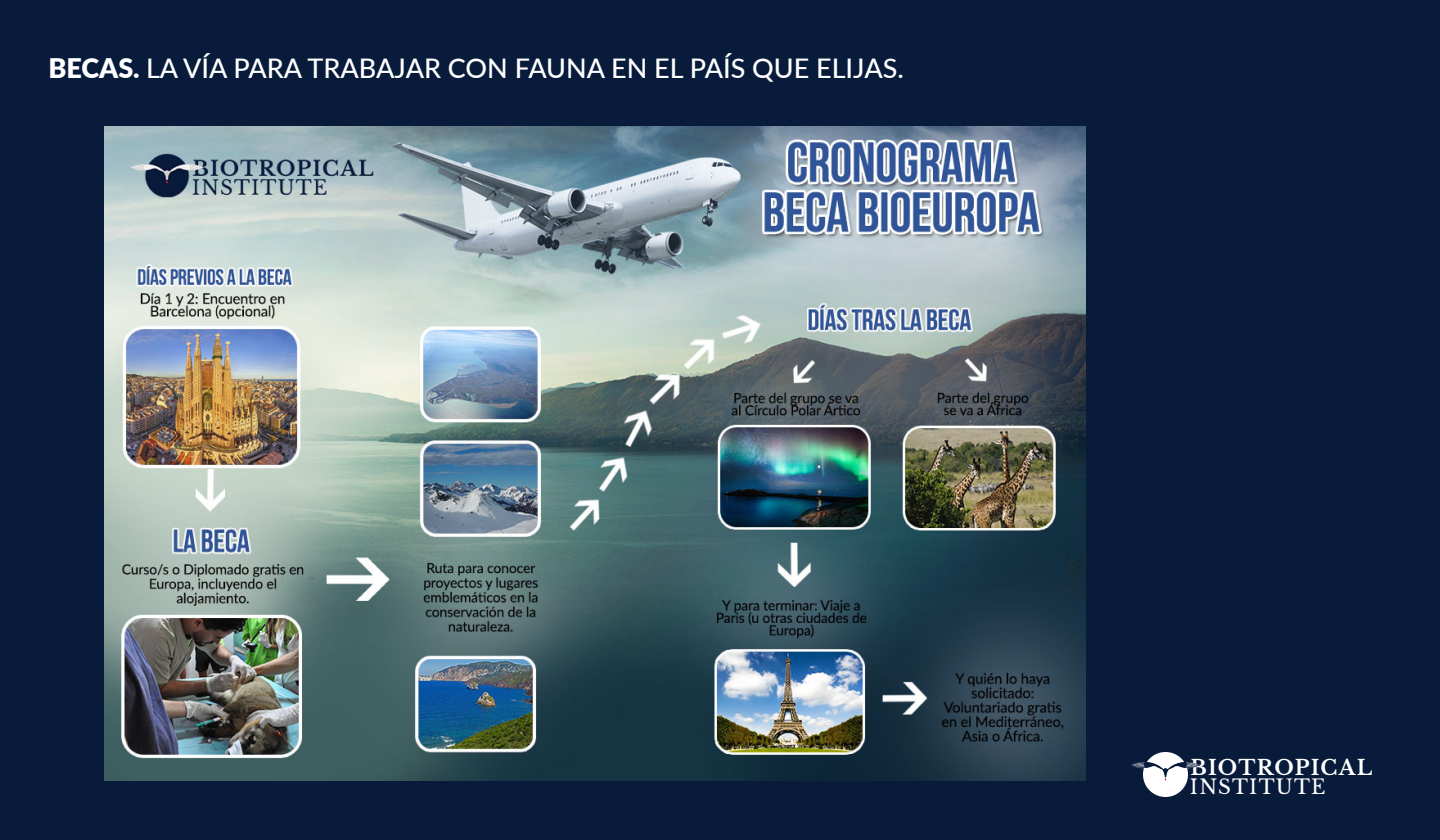
<style>
.page{position:relative;width:1440px;height:840px;background:#081b3b}
.page>*{position:absolute;margin:0;border:0;box-sizing:border-box;transform-origin:0 0}
.t1{font:500 27px "Lato";color:#fff}
.t2{font:700 20.7px "Libre Baskerville";letter-spacing:.055em;color:#fff}
.t3{font:19.95px "Libre Baskerville";letter-spacing:.06em;color:#fff}
.s1{font-weight:900}
</style>
<div class="page">
<img style="left:1144px;top:752px;width:44px;height:44px">
<img style="left:1132px;top:763px;width:67px;height:17px">
<img style="left:105px;top:127px;width:980px;height:653px">
<p class="t1" style="left:48px;top:49px;width:857px"><span class="s1">BECAS.</span> LA VÍA PARA TRABAJAR CON FAUNA EN EL PAÍS QUE ELIJAS.</p>
<p class="t2" style="left:1190px;top:755px;width:183px">BIOTROPICAL</p>
<p class="t3" style="left:1190px;top:774px;width:137px">INSTITUTE</p>
</div>
